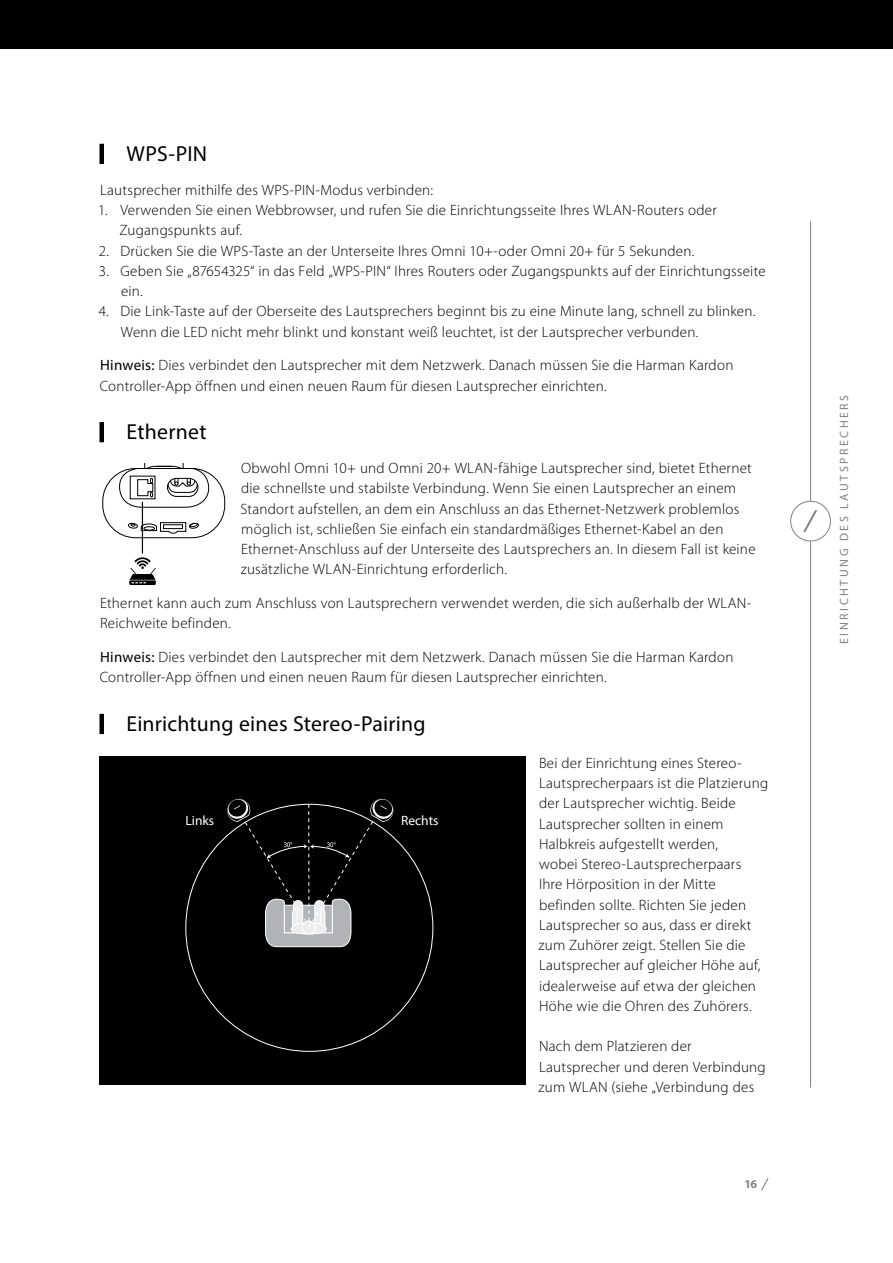
<style>
.page{position:relative;width:893px;height:1263px;background:#fff}
.page>*{position:absolute;margin:0;border:0;box-sizing:border-box;transform-origin:0 0}
.t1{font:21.75px "Myriad Pro";letter-spacing:.01em;color:#000}
.t2{font:300 15px/20.2px "Myriad Pro";letter-spacing:.015em;color:#000}
.t3{font:13.5px "Myriad Pro";color:#fff}
.t4{font:12px "Myriad Pro";letter-spacing:.215em;color:#808284}
.t5{font:700 12px "Myriad Pro";color:#808284}
.s1{font-weight:400}
</style>
<div class="page">
<svg style="left:761px;top:1178px;width:8px;height:12px"></svg>
<hr style="left:810px;top:541px;width:1px;height:546px;background:#808284">
<hr style="left:810px;top:221px;width:1px;height:281px;background:#808284">
<div style="left:790px;top:501px;width:41px;height:40px;border:1px solid #808284;border-radius:50%"></div>
<svg style="left:803px;top:510px;width:14px;height:22px"></svg>
<div style="left:0;top:0;width:893px;height:49px;background:#000"></div>
<div style="left:99px;top:144px;width:5px;height:20px;background:#000"></div>
<div style="left:99px;top:422px;width:5px;height:20px;background:#000"></div>
<div style="left:99px;top:714px;width:5px;height:20px;background:#000"></div>
<hr style="left:142px;top:502px;width:1px;height:51px;background:#000">
<svg style="left:129px;top:580px;width:27px;height:5px"></svg>
<svg style="left:129px;top:557px;width:27px;height:26px"></svg>
<svg style="left:102px;top:463px;width:124px;height:77px"></svg>
<div style="left:99px;top:756px;width:427px;height:329px;background:#000"></div>
<svg style="left:226px;top:798px;width:169px;height:149px"></svg>
<h1 class="t1" style="left:104px;top:140px;width:19px">WP</h1>
<h1 class="t1" style="left:157px;top:140px;width:52px">S-PIN</h1>
<p class="t2" style="left:100px;top:180px;width:334px">Lautsprecher mithilfe des WPS-PIN-Modus verbinden:</p>
<p class="t2" style="left:120px;top:200px;width:599px;text-indent:-21px">1. Verwenden Sie einen Webbrowser, und rufen Sie die Einrichtungsseite Ihres WLAN-Routers oder<br>Zugangspunkts auf.</p>
<p class="t2" style="left:99px;top:241px;width:597px">2. Drücken Sie die WPS-Taste an der Unterseite Ihres Omni 10+-oder Omni 20+ für 5 Sekunden.</p>
<p class="t2" style="left:121px;top:261px;width:646px;text-indent:-22px">3. Geben Sie „87654325“ in das Feld „WPS-PIN“ Ihres Routers oder Zugangspunkts auf der Einrichtungsseite ein.</p>
<p class="t2" style="left:121px;top:301px;width:636px;text-indent:-22px">4. Die Link-Taste auf der Oberseite des Lautsprechers beginnt bis zu eine Minute lang, schnell zu blinken.<br>Wenn die LED nicht mehr blinkt und konstant weiß leuchtet, ist der Lautsprecher verbunden.</p>
<p class="t2" style="left:100px;top:355px;width:635px"><span class="s1">H inweis:</span> Dies verbindet den Lautsprecher mit dem Netzwerk. Danach müssen Sie die Harman Kardon<br>Controller-App öffnen und einen neuen Raum für diesen Lautsprecher einrichten.</p>
<h1 class="t1" style="left:104px;top:419px;width:104px">Ethernet</h1>
<p class="t2" style="left:240px;top:458px;width:517px">Obwohl Omni 10+ und Omni 20+ WLAN-fähige Lautsprecher sind, bietet Ethernet die schnellste und stabilste Verbindung. Wenn Sie einen Lautsprecher an einem Standort aufstellen, an dem ein Anschluss an das Ethernet-Netzwerk problemlos möglich ist, schließen Sie einfach ein standardmäßiges Ethernet-Kabel an den Ethernet-Anschluss auf der Unterseite des Lautsprechers an. In diesem Fall ist keine zusätzliche WLAN-Einrichtung erforderlich.</p>
<p class="t2" style="left:100px;top:593px;width:653px">Ethernet kann auch zum Anschluss von Lautsprechern verwendet werden, die sich außerhalb der WLAN-<br>Reichweite befinden.</p>
<p class="t2" style="left:100px;top:647px;width:635px"><span class="s1">H inweis:</span> Dies verbindet den Lautsprecher mit dem Netzwerk. Danach müssen Sie die Harman Kardon<br>Controller-App öffnen und einen neuen Raum für diesen Lautsprecher einrichten.</p>
<h1 class="t1" style="left:104px;top:710px;width:323px">Einrichtung eines Stereo-Pairing</h1>
<p class="t2" style="left:538px;top:753px;width:231px">Bei der Einrichtung eines Stereo-Lautsprecherpaars ist die Platzierung der Lautsprecher wichtig. Beide Lautsprecher sollten in einem Halbkreis aufgestellt werden,<br>wobei Stereo-Lautsprecherpaars<br>Ihre Hörposition in der Mitte befinden sollte. Richten Sie jeden Lautsprecher so aus, dass er direkt zum Zuhörer zeigt. Stellen Sie die Lautsprecher auf gleicher Höhe auf, idealerweise auf etwa der gleichen Höhe wie die Ohren des Zuhörers.</p>
<p class="t2" style="left:538px;top:1036px;width:229px">Nach dem Platzieren der<br>Lautsprecher und deren Verbindung zum WLAN (siehe „Verbindung des</p>
<p class="t3" style="left:186px;top:812px;width:30px">Links</p>
<p class="t3" style="left:401px;top:812px;width:39px">Rechts</p>
<p class="t5" style="left:744px;top:1176px;width:14px">16</p>
<p class="t4" style="left:837px;top:644px;width:249px;rotate:-90deg">Ein ri chtung des lautsprechers</p>
</div>
